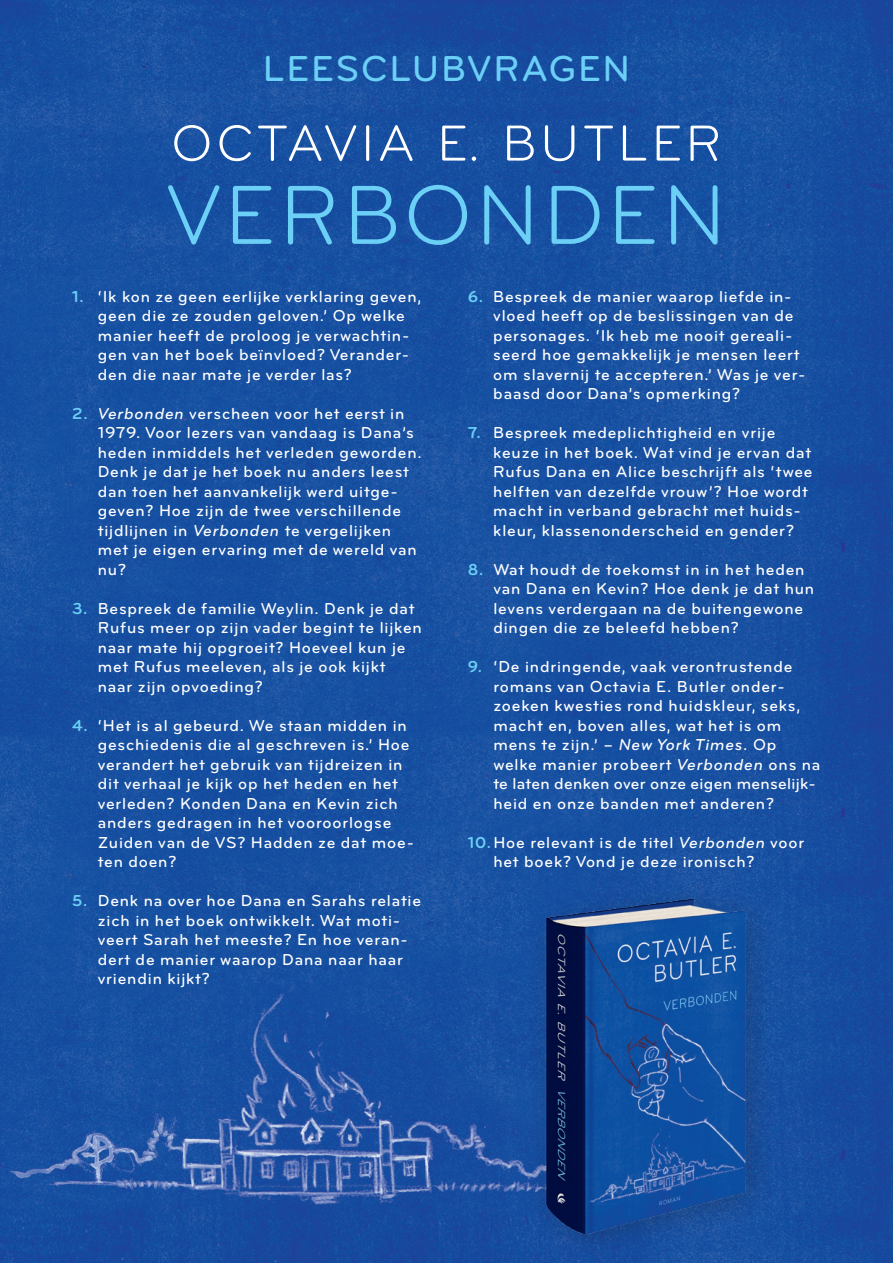
<style>
.page{position:relative;width:893px;height:1263px;background:#fff}
.page>*{position:absolute;margin:0;border:0;box-sizing:border-box;transform-origin:0 0}
.t1{font:87px "Bryant Pro";letter-spacing:.05em;color:#6bcff6}
.t2{font:52.5px "Bryant Pro";letter-spacing:.07em;color:#fff}
.t3{font:500 37.5px "Bryant Pro";letter-spacing:.05em;color:#6bcff6}
.t4{font:500 16.5px/19.5px "Bryant Pro";letter-spacing:.05em;color:#fff}
.s1{font-weight:700;color:#6bcff6}
.s2{font-style:italic}
</style>
<div class="page">
<img style="left:0;top:0;width:893px;height:1263px">
<img style="left:0;top:983px;width:502px;height:280px">
<img style="left:502px;top:838px;width:306px;height:425px">
<h3 class="t3" style="left:263px;top:49px;width:369px">LEESCLUBVRAGEN</h3>
<h2 class="t2" style="left:171px;top:115px;width:551px">OCTAVIA E. BUTLER</h2>
<h1 class="t1" style="left:167px;top:169px;width:560px">VERBONDEN</h1>
<p class="t4" style="left:98px;top:287px;width:325px;text-indent:-25px"><span class="s1">1.</span> ‘Ik kon ze geen eerlijke verklaring geven, geen die ze zouden geloven.’ Op welke manier heeft de proloog je verwachtin&shy;gen van het boek beïnvloed? Verander&shy;den die naar mate je verder las?</p>
<p class="t4" style="left:98px;top:404px;width:326px;text-indent:-25px"><span class="s1">2.</span> <span class="s2">Verbonden</span> verscheen voor het eerst in 1979. Voor lezers van vandaag is Dana’s heden inmiddels het verleden geworden.<br>Denk je dat je het boek nu anders leest dan toen het aanvankelijk werd uitge&shy;geven? Hoe zijn de twee verschillende tijdlijnen in <span class="s2">Verbonden</span> te vergelijken met je eigen ervaring met de wereld van nu?</p>
<p class="t4" style="left:98px;top:599px;width:326px;text-indent:-26px"><span class="s1">3.</span> Bespreek de familie Weylin. Denk je dat Rufus meer op zijn vader begint te lijken naar mate hij opgroeit? Hoeveel kun je met Rufus meeleven, als je ook kijkt naar zijn opvoeding?</p>
<p class="t4" style="left:98px;top:716px;width:318px;text-indent:-26px"><span class="s1">4.</span> ‘Het is al gebeurd. We staan midden in geschiedenis die al geschreven is.’ Hoe verandert het gebruik van tijdreizen in dit verhaal je kijk op het heden en het verleden? Konden Dana en Kevin zich anders gedragen in het vooroorlogse Zuiden van de VS? Hadden ze dat moe&shy;ten doen?</p>
<p class="t4" style="left:98px;top:891px;width:325px;text-indent:-26px"><span class="s1">5.</span> Denk na over hoe Dana en Sarahs relatie zich in het boek ontwikkelt. Wat moti&shy;veert Sarah het meeste? En hoe veran&shy;dert de manier waarop Dana naar haar vriendin kijkt?</p>
<p class="t4" style="left:493px;top:287px;width:314px;text-indent:-26px"><span class="s1">6.</span> Bespreek de manier waarop liefde in&shy;vloed heeft op de beslissingen van de personages. ‘Ik heb me nooit gereali&shy;seerd hoe gemakkelijk je mensen leert om slavernij te accepteren.’ Was je ver&shy;baasd door Dana’s opmerking?</p>
<p class="t4" style="left:493px;top:423px;width:321px;text-indent:-26px"><span class="s1">7.</span> Bespreek medeplichtigheid en vrije keuze in het boek. Wat vind je ervan dat Rufus Dana en Alice beschrijft als ‘twee helften van dezelfde vrouw’? Hoe wordt macht in verband gebracht met huids&shy;kleur, klassenonderscheid en gender?</p>
<p class="t4" style="left:493px;top:560px;width:322px;text-indent:-26px"><span class="s1">8.</span> Wat houdt de toekomst in in het heden van Dana en Kevin? Hoe denk je dat hun levens verdergaan na de buitengewone dingen die ze beleefd hebben?</p>
<p class="t4" style="left:493px;top:657px;width:329px;text-indent:-26px"><span class="s1">9.</span> ‘De indringende, vaak verontrustende romans van Octavia E. Butler onder&shy;zoeken kwesties rond huidskleur, seks, macht en, boven alles, wat het is om mens te zijn.’ – <span class="s2">New York Times</span>. Op welke manier probeert <span class="s2">Verbonden</span> ons na te laten denken over onze eigen menselijk&shy;heid en onze banden met anderen?</p>
<p class="t4" style="left:493px;top:833px;width:312px;text-indent:-25px"><span class="s1">10.</span>Hoe relevant is de titel <span class="s2">Verbonden</span> voor het boek? Vond je deze ironisch?</p>
</div>
